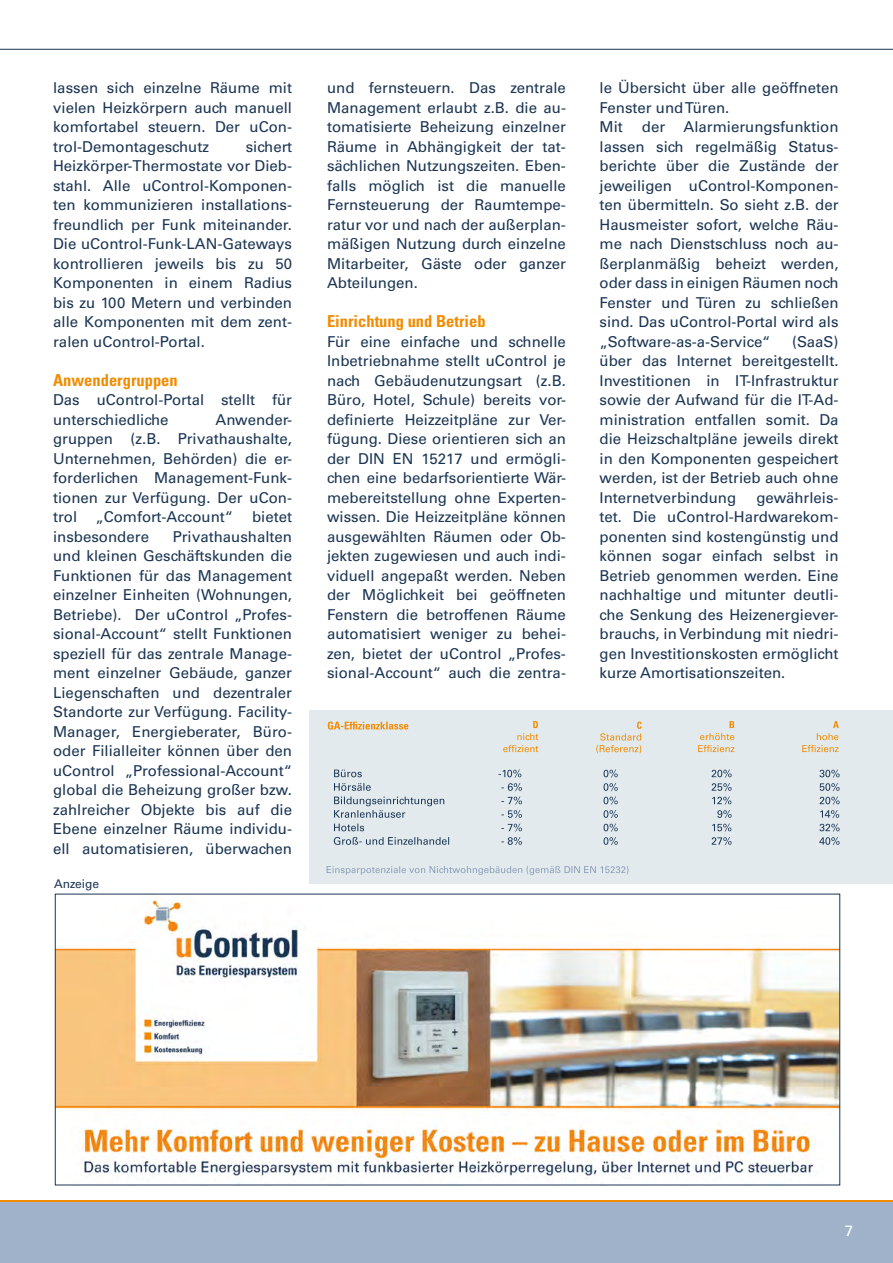
<style>
.page{position:relative;width:893px;height:1263px;background:#fff}
.page>*{position:absolute;margin:0;border:0;box-sizing:border-box;transform-origin:0 0}
.t1{font:700 condensed 16.5px "Univers LT";color:#f18c02}
.t2{font:500 15px/19.5px "Univers CE";color:#1b3553;text-align:justify}
.t3{font:500 15px "Univers CE";color:#fff}
.t4{font:500 12px "Univers CE";color:#1b3553}
</style>
<div class="page">
<div style="left:0;top:1200px;width:893px;height:12px;background:#f18c02"></div>
<div style="left:0;top:1202px;width:893px;height:61px;background:#9fb2c9"></div>
<hr style="left:0;top:49px;width:893px;height:1px;background:#1b3553">
<img style="left:57px;top:900px;width:781px;height:279px">
<div style="left:309px;top:710px;width:584px;height:173px;background:#e2eaee"></div>
<svg style="left:327px;top:866px;width:301px;height:9px"></svg>
<svg style="left:328px;top:721px;width:80px;height:8px"></svg>
<svg style="left:503px;top:721px;width:35px;height:31px"></svg>
<svg style="left:698px;top:721px;width:36px;height:31px"></svg>
<svg style="left:802px;top:721px;width:37px;height:31px"></svg>
<svg style="left:334px;top:837px;width:506px;height:8px"></svg>
<svg style="left:334px;top:783px;width:506px;height:48px"></svg>
<svg style="left:334px;top:769px;width:506px;height:8px"></svg>
<svg style="left:596px;top:722px;width:46px;height:31px"></svg>
<p class="t2" style="left:53px;top:78px;width:240px">lassen sich einzelne Räume mit vielen Heizkörpern auch manuell komfortabel steuern. Der uCon&shy;trol-Demontageschutz</p>
<p class="t2" style="left:53px;top:137px;width:240px;text-indent:193px">sichert Heizkörper-Thermostate vor Dieb&shy;stahl. Alle uControl-Komponen&shy;ten kommunizieren installations&shy;freundlich per Funk miteinander.<br>Die uControl-Funk-LAN-Gateways kontrollieren jeweils bis zu 50<br>Komponenten in einem Radius bis zu 100 Metern und verbinden alle Komponenten mit dem zent&shy;ralen uControl-Portal.</p>
<p class="t1" style="left:53px;top:370px;width:126px">Anwendergruppen</p>
<p class="t2" style="left:53px;top:390px;width:240px">Das uControl-Portal stellt für unterschiedliche</p>
<p class="t2" style="left:53px;top:410px;width:240px;text-indent:162px">Anwender&shy;gruppen (z.B. Privathaushalte, Unternehmen, Behörden) die er&shy;forderlichen Management-Funk&shy;tionen zur Verfügung. Der uCon&shy;trol „Comfort-Account“</p>
<p class="t2" style="left:252px;top:507px;width:42px">bietet</p>
<p class="t2" style="left:53px;top:527px;width:240px;text-indent:120px">Privathaushalten und kleinen Geschäftskunden die Funktionen für das Management einzelner Einheiten (Wohnungen, Betriebe). Der uControl „Profes&shy;sional-Account“ stellt Funktionen speziell für das zentrale Manage&shy;ment einzelner Gebäude, ganzer Liegenschaften und dezentraler Standorte zur Verfügung. Facility-Manager, Energieberater, Büro&shy;oder Filialleiter können über den uControl „Professional-Account“ global die Beheizung großer bzw. zahlreicher Objekte bis auf die Ebene einzelner Räume individu&shy;ell automatisieren, überwachen</p>
<p class="t2" style="left:53px;top:527px;width:97px">insbesondere</p>
<p class="t4" style="left:54px;top:876px;width:47px">Anzeige</p>
<p class="t2" style="left:327px;top:78px;width:240px">und fernsteuern. Das zentrale Management erlaubt z.B. die au&shy;tomatisierte Beheizung einzelner Räume in Abhängigkeit der tat&shy;sächlichen Nutzungszeiten. Eben&shy;falls möglich ist die manuelle Fernsteuerung der Raumtempe&shy;ratur vor und nach der außerplan&shy;mäßigen Nutzung durch einzelne Mitarbeiter, Gäste oder ganzer Abteilungen.</p>
<p class="t1" style="left:327px;top:311px;width:160px">Einrichtung und Betrieb</p>
<p class="t2" style="left:327px;top:332px;width:240px">Für eine einfache und schnelle Inbetriebnahme stellt uControl je nach Gebäudenutzungsart (z.B.<br>Büro, Hotel, Schule) bereits vor&shy;definierte Heizzeitpläne zur Ver&shy;fügung. Diese orientieren sich an der DIN EN 15217 und ermögli&shy;chen eine bedarfsorientierte Wär&shy;mebereitstellung ohne Experten&shy;wissen. Die Heizzeitpläne können ausgewählten Räumen oder Ob&shy;jekten zugewiesen und auch indi&shy;viduell angepaßt werden. Neben der Möglichkeit bei geöffneten Fenstern die betroffenen Räume automatisiert weniger zu behei&shy;zen, bietet der uControl „Profes&shy;sional-Account“ auch die zentra-</p>
<p class="t2" style="left:600px;top:78px;width:240px;text-align:left">le Übersicht über alle geöffneten<br>Fenster und Türen.<br>Mit</p>
<p class="t2" style="left:600px;top:117px;width:240px;text-indent:42px">der Alarmierungsfunktion lassen sich regelmäßig Status&shy;berichte über die Zustände der jeweiligen uControl-Komponen&shy;ten übermitteln. So sieht z.B. der Hausmeister sofort, welche Räu&shy;me nach Dienstschluss noch au&shy;ßerplanmäßig beheizt werden, oder dass in einigen Räumen noch Fenster und Türen zu schließen sind. Das uControl-Portal wird als „Software-as-a-Service“</p>
<p class="t2" style="left:600px;top:332px;width:240px;text-indent:193px">(SaaS) über das Internet bereitgestellt.<br>Investitionen in IT-Infrastruktur sowie der Aufwand für die IT-Ad&shy;ministration entfallen somit. Da die Heizschaltpläne jeweils direkt in den Komponenten gespeichert werden, ist der Betrieb auch ohne Internetverbindung</p>
<p class="t2" style="left:600px;top:488px;width:240px;text-indent:157px">gewährleis&shy;tet. Die uControl-Hardwarekom&shy;ponenten sind kostengünstig und können sogar einfach selbst in Betrieb genommen werden. Eine nachhaltige und mitunter deutli&shy;che Senkung des Heizenergiever&shy;brauchs, in Verbindung mit niedri&shy;gen Investitionskosten ermöglicht kurze Amortisationszeiten.</p>
<p class="t3" style="left:845px;top:1221px;width:10px">7</p>
</div>
